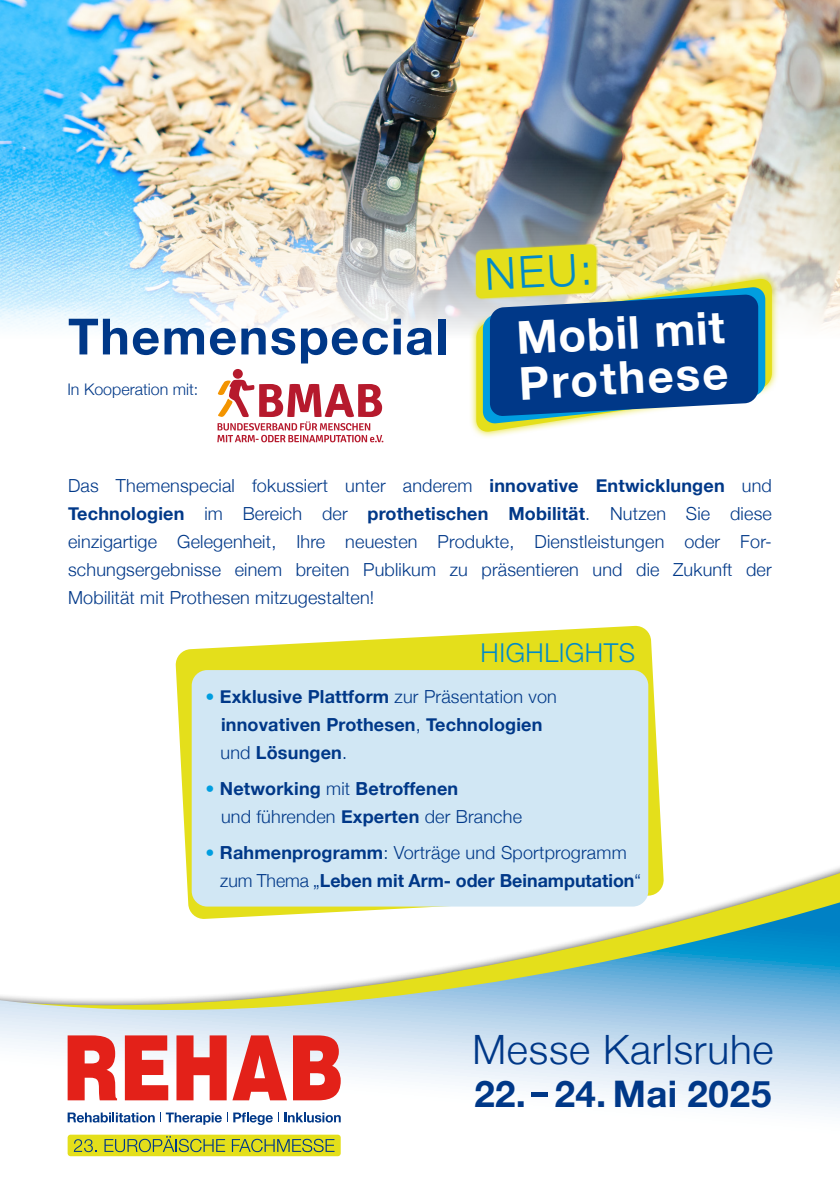
<style>
.page{position:relative;width:840px;height:1191px;background:#fff}
.page>*{position:absolute;margin:0;border:0;box-sizing:border-box;transform-origin:0 0}
.t1{font:700 50px "Helvetica Neue";letter-spacing:.03em;color:#003888}
.t2{font:700 45.2px "Helvetica Neue";color:#fff}
.t3{font:300 44px "Helvetica Neue";color:#008ac9}
.t4{font:300 40.4px "Helvetica Neue";letter-spacing:.02em;color:#003888}
.t5{font:700 36.6px "Helvetica Neue";letter-spacing:.01em;color:#003888}
.t6{font:300 26px "Helvetica Neue";letter-spacing:.02em;color:#008ac9}
.t7{font:300 18px/28px "Helvetica Neue";letter-spacing:.01em;color:#003888;text-align:justify}
.t8{font:700 18px "Helvetica Neue";letter-spacing:.01em;color:#003888}
.t9{font:300 16px "Helvetica Neue";color:#003888}
.s1{font-weight:700}
.s2{font-weight:300;color:#009ee0}
.s3{font-weight:300}
.s4{color:#009ee0}
</style>
<div class="page">
<svg style="left:175px;top:625px;width:487px;height:208px;fill:#e4df1b"></svg>
<div style="left:191px;top:670px;width:457px;height:236px;background:#d1e7f4;border-radius:16px"></div>
<img style="left:0;top:0;width:839px;height:332px">
<div style="left:0;top:833px;width:839px;height:358px;background:#000;opacity:.75"></div>
<svg style="left:0;top:841px;width:839px;height:61px"></svg>
<svg style="left:0;top:902px;width:839px;height:289px"></svg>
<svg style="left:68px;top:1035px;width:272px;height:65px"></svg>
<svg style="left:68px;top:1112px;width:204px;height:13px"></svg>
<svg style="left:278px;top:1112px;width:62px;height:10px"></svg>
<div style="left:68px;top:1134px;width:272px;height:22px;background:#e4df1b;border-radius:3px"></div>
<svg style="left:104px;top:1135px;width:121px;height:17px"></svg>
<svg style="left:232px;top:1138px;width:102px;height:14px"></svg>
<svg style="left:74px;top:1139px;width:22px;height:13px"></svg>
<svg style="left:468px;top:271px;width:311px;height:166px"></svg>
<svg style="left:476px;top:278px;width:295px;height:155px"></svg>
<div style="left:233px;top:369px;width:10px;height:10px;background:#b61a2d;border-radius:50%"></div>
<svg style="left:217px;top:379px;width:166px;height:63px"></svg>
<svg style="left:474px;top:243px;width:123px;height:57px"></svg>
<svg style="left:476px;top:244px;width:288px;height:180px;background:#5e828f"></svg>
<p class="t1" style="left:68px;top:306px;width:381px">Themenspecial</p>
<p class="t9" style="left:67px;top:380px;width:132px">In Kooperation mit:</p>
<p class="t3" style="left:483px;top:247px;width:109px;rotate:-3deg">NEU:</p>
<p class="t2" style="left:514px;top:310px;width:210px;rotate:-3deg">Mobil mit</p>
<p class="t2" style="left:517px;top:355px;width:211px;rotate:-3deg">Prothese</p>
<p class="t7" style="left:68px;top:471px;width:705px">Das Themenspecial fokussiert unter anderem <span class="s1">innovative Entwicklungen</span> und <span class="s1">Technologien</span> im Bereich der <span class="s1">prothetischen Mobilität</span>. Nutzen Sie diese einzigartige Gelegenheit, Ihre neuesten Produkte, Dienstleistungen oder For&shy;schungsergebnisse einem breiten Publikum zu präsentieren und die Zukunft der Mobilität mit Prothesen mitzugestalten!</p>
<p class="t6" style="left:480px;top:637px;width:156px">HIGHLIGHTS</p>
<p class="t8" style="left:205px;top:685px;width:353px"><span class="s2">•</span> Exklusive Plattform <span class="s3">zur Präsentation von</span></p>
<p class="t8" style="left:221px;top:713px;width:323px">innovativen Prothesen<span class="s3">,</span> Technologien</p>
<p class="t8" style="left:220px;top:741px;width:128px"><span class="s3">und</span> Lösungen<span class="s3">.</span></p>
<p class="t8" style="left:205px;top:777px;width:254px"><span class="s2">•</span> Networking <span class="s3">mit</span> Betroffenen</p>
<p class="t7" style="left:221px;top:802px;width:302px">und führenden <span class="s1">Experten</span> der Branche</p>
<p class="t7" style="left:205px;top:838px;width:422px"><span class="s4">•</span> <span class="s1">Rahmenprogramm</span>: Vorträge und Sportprogramm</p>
<p class="t8" style="left:220px;top:869px;width:422px"><span class="s3">zum Thema „</span>Leben mit Arm- oder Beinamputation<span class="s3">“</span></p>
<p class="t4" style="left:472px;top:1025px;width:302px">Messe Karlsruhe</p>
<p class="t5" style="left:474px;top:1071px;width:298px">22.- 24. Mai 2025</p>
</div>
